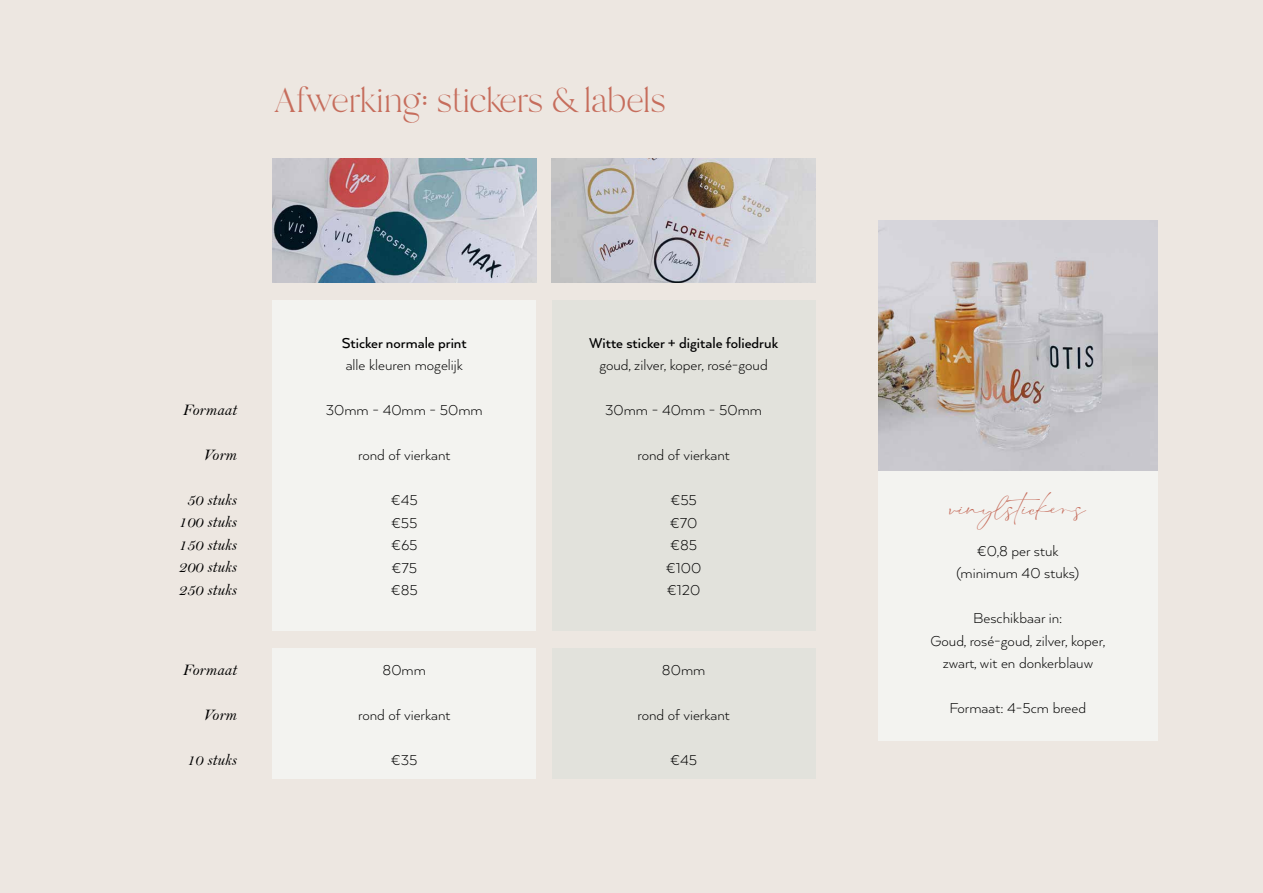
<style>
.page{position:relative;width:1263px;height:893px;background:#ede7e1}
.page>*{position:absolute;margin:0;border:0;box-sizing:border-box;transform-origin:0 0}
.t1{font:49.5px "Branch";color:#c66d5c}
.t2{font:40.5px "Salty Feathers";color:#c66d5c}
.t3{font:300 16.5px/22.5px "Arquitecta";color:#000;text-align:center}
.t4{font:16.5px/22.5px "Bell MT Italic";color:#000;text-align:center}
.t5{font:500 16.5px "Arquitecta";color:#000}
</style>
<div class="page">
<div style="left:878px;top:471px;width:279px;height:270px;background:#f3f3f0"></div>
<img style="left:878px;top:220px;width:279px;height:251px">
<img style="left:272px;top:158px;width:264px;height:124px">
<img style="left:552px;top:158px;width:263px;height:124px">
<div style="left:272px;top:300px;width:264px;height:331px;background:#f3f3f0"></div>
<div style="left:552px;top:300px;width:263px;height:331px;background:#e2e2dc"></div>
<div style="left:272px;top:649px;width:264px;height:130px;background:#f3f3f0"></div>
<div style="left:552px;top:649px;width:263px;height:130px;background:#e2e2dc"></div>
<h1 class="t1" style="left:272px;top:78px;width:395px">Afwerking: stickers &amp; labels</h1>
<p class="t4" style="left:183px;top:398px;width:55px">Formaat</p>
<p class="t4" style="left:204px;top:443px;width:34px">Vorm</p>
<p class="t4" style="left:179px;top:488px;width:59px">50 stuks<br>100 stuks<br>150 stuks<br>200 stuks<br>250 stuks</p>
<p class="t4" style="left:183px;top:658px;width:55px">Formaat</p>
<p class="t4" style="left:204px;top:703px;width:34px">Vorm</p>
<p class="t4" style="left:187px;top:748px;width:51px">10 stuks</p>
<p class="t5" style="left:342px;top:332px;width:126px">Sticker normale print</p>
<p class="t3" style="left:346px;top:353px;width:119px">alle kleuren mogelijk</p>
<p class="t3" style="left:326px;top:398px;width:158px">30mm - 40mm - 50mm</p>
<p class="t3" style="left:358px;top:443px;width:94px">rond of vierkant</p>
<p class="t3" style="left:391px;top:488px;width:29px;text-align:justify">€45 €55 €65 €75 €85</p>
<p class="t3" style="left:383px;top:658px;width:45px">80mm</p>
<p class="t3" style="left:358px;top:703px;width:94px">rond of vierkant</p>
<p class="t3" style="left:391px;top:748px;width:28px">€35</p>
<p class="t5" style="left:589px;top:332px;width:191px">Witte sticker + digitale foliedruk</p>
<p class="t3" style="left:599px;top:353px;width:170px">goud, zilver, koper, rosé-goud</p>
<p class="t3" style="left:605px;top:398px;width:158px">30mm - 40mm - 50mm</p>
<p class="t3" style="left:637px;top:443px;width:94px">rond of vierkant</p>
<p class="t3" style="left:666px;top:488px;width:37px;text-align:left">€55 €70 €85 €100 €120</p>
<p class="t3" style="left:662px;top:658px;width:45px">80mm</p>
<p class="t3" style="left:637px;top:703px;width:94px">rond of vierkant</p>
<p class="t3" style="left:670px;top:748px;width:28px">€45</p>
<h2 class="t2" style="left:950px;top:485px;width:137px">vinylstickers</h2>
<p class="t3" style="left:956px;top:539px;width:124px">€0,8 per stuk (minimum 40 stuks)</p>
<p class="t3" style="left:930px;top:607px;width:176px">Beschikbaar in:<br>Goud, rosé-goud, zilver, koper, zwart, wit en donkerblauw</p>
<p class="t3" style="left:949px;top:697px;width:138px">Formaat: 4-5cm breed</p>
</div>
